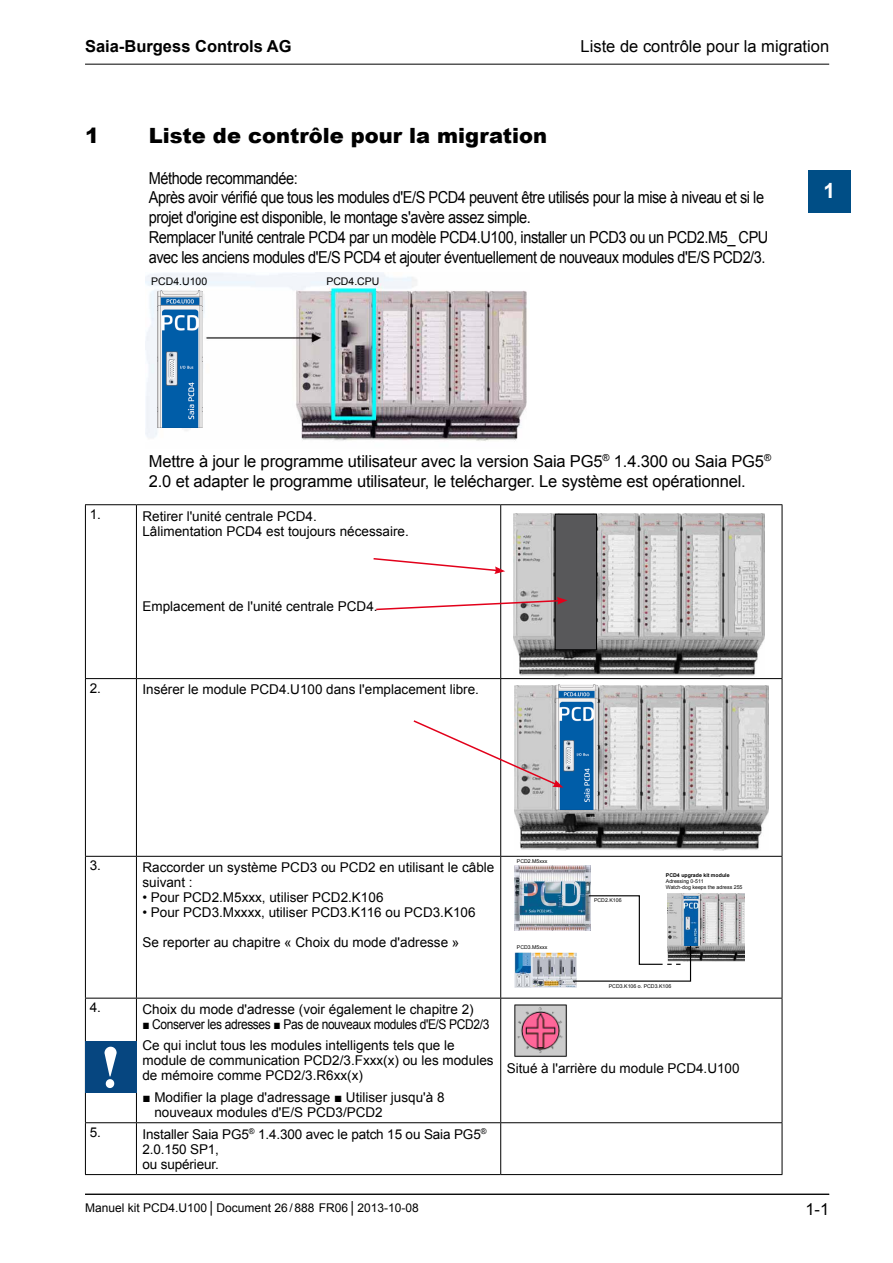
<style>
.page{position:relative;width:893px;height:1263px;background:#fff}
.page>*{position:absolute;margin:0;border:0;box-sizing:border-box;transform-origin:0 0}
.FR_Ueberschrift_1{font:900 21px "Arial";color:#000}
.t1{font:700 21px "Arial";color:#fff}
.FR_Fliesstext{font:16.5px/19.8px "Arial";letter-spacing:-.03em;color:#000;scale:.88 1}
.FR_Fliesstext-2{font:16.5px/19.8px "Arial";letter-spacing:-.01em;color:#000}
.FR_Fliesstext-3{font:16.5px "Arial";color:#000}
.t2{font:700 16.5px "Arial";color:#000}
.FR_Fliesstext-4{font:16.5px "Arial";letter-spacing:-.03em;color:#000}
.FR_Fliesstext-5{font:13.5px/15px "Arial";color:#000}
.FR_Fliesstext-6{font:13.5px "Arial";letter-spacing:-.03em;color:#000;scale:.89 1}
.t3{font:12px "Arial";color:#000}
.t4{font:10.5px "Arial";color:#000}
.t5{font:5.25px "Arial";color:#000}
.t6{font:700 5.25px "Arial";color:#000}
</style>
<div class="page">
<hr style="left:85px;top:64px;width:744px;height:1px;background:#000">
<hr style="left:85px;top:1194px;width:744px;height:1px;background:#000">
<div style="left:808px;top:170px;width:42px;height:43px;background:#004e86"></div>
<hr style="left:85px;top:505px;width:1px;height:173px;background:#000">
<hr style="left:85px;top:504px;width:51px;height:1px;background:#000">
<hr style="left:136px;top:505px;width:1px;height:173px;background:#000">
<hr style="left:136px;top:504px;width:365px;height:1px;background:#000">
<hr style="left:500px;top:505px;width:1px;height:173px;background:#000">
<hr style="left:782px;top:505px;width:1px;height:173px;background:#000">
<hr style="left:501px;top:504px;width:281px;height:1px;background:#000">
<hr style="left:85px;top:679px;width:1px;height:177px;background:#000">
<hr style="left:85px;top:678px;width:51px;height:1px;background:#000">
<hr style="left:136px;top:679px;width:1px;height:177px;background:#000">
<hr style="left:136px;top:678px;width:365px;height:1px;background:#000">
<hr style="left:500px;top:679px;width:1px;height:177px;background:#000">
<hr style="left:782px;top:679px;width:1px;height:177px;background:#000">
<hr style="left:501px;top:678px;width:281px;height:1px;background:#000">
<hr style="left:85px;top:857px;width:1px;height:141px;background:#000">
<hr style="left:85px;top:856px;width:51px;height:1px;background:#000">
<hr style="left:136px;top:857px;width:1px;height:141px;background:#000">
<hr style="left:136px;top:856px;width:365px;height:1px;background:#000">
<hr style="left:500px;top:857px;width:1px;height:141px;background:#000">
<hr style="left:782px;top:857px;width:1px;height:141px;background:#000">
<hr style="left:501px;top:856px;width:281px;height:1px;background:#000">
<hr style="left:85px;top:998px;width:1px;height:124px;background:#000">
<hr style="left:85px;top:998px;width:51px;height:1px;background:#000">
<hr style="left:136px;top:998px;width:1px;height:124px;background:#000">
<hr style="left:136px;top:998px;width:365px;height:1px;background:#000">
<hr style="left:500px;top:998px;width:1px;height:124px;background:#000">
<hr style="left:782px;top:998px;width:1px;height:124px;background:#000">
<hr style="left:501px;top:998px;width:281px;height:1px;background:#000">
<hr style="left:85px;top:1123px;width:1px;height:51px;background:#000">
<hr style="left:85px;top:1122px;width:51px;height:1px;background:#000">
<hr style="left:85px;top:1174px;width:51px;height:1px;background:#000">
<hr style="left:136px;top:1123px;width:1px;height:51px;background:#000">
<hr style="left:136px;top:1122px;width:365px;height:1px;background:#000">
<hr style="left:136px;top:1174px;width:365px;height:1px;background:#000">
<hr style="left:500px;top:1123px;width:1px;height:51px;background:#000">
<hr style="left:782px;top:1123px;width:1px;height:51px;background:#000">
<hr style="left:501px;top:1122px;width:281px;height:1px;background:#000">
<hr style="left:501px;top:1174px;width:281px;height:1px;background:#000">
<img style="left:514px;top:685px;width:254px;height:165px">
<img style="left:556px;top:685px;width:41px;height:124px">
<img style="left:514px;top:1004px;width:53px;height:53px">
<img style="left:146px;top:272px;width:381px;height:169px">
<svg style="left:373px;top:557px;width:132px;height:17px"></svg>
<svg style="left:413px;top:719px;width:150px;height:68px"></svg>
<img style="left:514px;top:514px;width:250px;height:163px">
<div style="left:555px;top:514px;width:41px;height:136px;background:#58585a"></div>
<div style="left:555px;top:514px;width:42px;height:136px;border:1px solid #000"></div>
<svg style="left:376px;top:597px;width:192px;height:14px"></svg>
<div style="left:85px;top:1042px;width:51px;height:51px;background:#064680"></div>
<svg style="left:104px;top:1047px;width:13px;height:41px"></svg>
<img style="left:157px;top:291px;width:46px;height:136px">
<img style="left:514px;top:866px;width:77px;height:64px">
<img style="left:514px;top:952px;width:62px;height:36px">
<img style="left:667px;top:894px;width:77px;height:68px">
<svg style="left:572px;top:895px;width:120px;height:87px"></svg>
<img style="left:682px;top:894px;width:18px;height:51px">
<p class="t2" style="left:85px;top:36px;width:208px">Saia-Burgess Controls AG</p>
<p class="FR_Fliesstext-3" style="left:581px;top:36px;width:250px">Liste de contrôle pour la migration</p>
<p class="FR_Ueberschrift_1" style="left:85px;top:120px;width:16px">1</p>
<p class="FR_Ueberschrift_1" style="left:149px;top:120px;width:400px">Liste de contrôle pour la migration</p>
<p class="FR_Fliesstext" style="left:149px;top:168px;width:706px">Méthode recommandée:<br>Après avoir vérifié que tous les modules d'E/S PCD4 peuvent être utilisés pour la mise à niveau et si le projet d'origine est disponible, le montage s'avère assez simple.<br>Remplacer l'unité centrale PCD4 par un modèle PCD4.U100, installer un PCD3 ou un PCD2.M5_ CPU avec les anciens modules d'E/S PCD4 et ajouter éventuellement de nouveaux modules d'E/S PCD2/3.</p>
<p class="t4" style="left:151px;top:275px;width:58px">PCD4.U100</p>
<p class="t4" style="left:326px;top:275px;width:55px">PCD4.CPU</p>
<h1 class="t1" style="left:823px;top:177px;width:13px">1</h1>
<p class="FR_Fliesstext-2" style="left:149px;top:451px;width:624px">Mettre à jour le programme utilisateur avec la version Saia PG5<sup>®</sup> 1.4.300 ou Saia PG5<sup>®<br></sup>2.0 et adapter le programme utilisateur, le telécharger. Le système est opérationnel.</p>
<p class="FR_Fliesstext-5" style="left:90px;top:507px;width:13px">1.</p>
<p class="FR_Fliesstext-5" style="left:142px;top:508px;width:268px">Retirer l'unité centrale PCD4.<br>Lâlimentation PCD4 est toujours nécessaire.</p>
<p class="FR_Fliesstext-5" style="left:142px;top:598px;width:237px">Emplacement de l'unité centrale PCD4.</p>
<p class="FR_Fliesstext-5" style="left:90px;top:680px;width:13px">2.</p>
<p class="FR_Fliesstext-5" style="left:142px;top:682px;width:338px">Insérer le module PCD4.U100 dans l'emplacement libre.</p>
<p class="FR_Fliesstext-5" style="left:90px;top:858px;width:13px">3.</p>
<p class="FR_Fliesstext-5" style="left:142px;top:860px;width:353px">Raccorder un système PCD3 ou PCD2 en utilisant le câble suivant :</p>
<p class="FR_Fliesstext-5" style="left:142px;top:890px;width:243px">• Pour PCD2.M5xxx, utiliser PCD2.K106</p>
<p class="FR_Fliesstext-5" style="left:142px;top:905px;width:335px">• Pour PCD3.Mxxxx, utiliser PCD3.K116 ou PCD3.K106</p>
<p class="FR_Fliesstext-5" style="left:142px;top:935px;width:318px">Se reporter au chapitre « Choix du mode d'adresse »</p>
<p class="t5" style="left:517px;top:857px;width:32px">PCD2.M5xxx</p>
<p class="t5" style="left:517px;top:944px;width:32px">PCD3.M5xxx</p>
<p class="t5" style="left:594px;top:897px;width:29px">PCD2.K106</p>
<p class="t6" style="left:666px;top:871px;width:65px">PCD4 upgrade kit module</p>
<p class="t5" style="left:666px;top:878px;width:39px">Adressing 0-511</p>
<p class="t5" style="left:666px;top:884px;width:78px">Watch-dog keeps the adress 255</p>
<p class="FR_Fliesstext-5" style="left:90px;top:1000px;width:13px">4.</p>
<p class="FR_Fliesstext-5" style="left:142px;top:1002px;width:333px">Choix du mode d'adresse (voir également le chapitre 2)</p>
<p class="FR_Fliesstext-6" style="left:142px;top:1015px;width:391px">■ Conserver les adresses ■ Pas de nouveaux modules d'E/S PCD2/3</p>
<p class="FR_Fliesstext-5" style="left:142px;top:1038px;width:353px">Ce qui inclut tous les modules intelligents tels que le module de communication PCD2/3.Fxxx(x) ou les modules de mémoire comme PCD2/3.R6xx(x)</p>
<p class="FR_Fliesstext-5" style="left:154px;top:1090px;width:292px;text-indent:-12px">■ Modifier la plage d'adressage ■ Utiliser jusqu'à 8 nouveaux modules d'E/S PCD3/PCD2</p>
<p class="FR_Fliesstext-5" style="left:90px;top:1125px;width:13px">5.</p>
<p class="FR_Fliesstext-5" style="left:142px;top:1126px;width:346px">Installer Saia PG5<sup>®</sup> 1.4.300 avec le patch 15 ou Saia PG5<sup>®<br></sup>2.0.150 SP1,<br>ou supérieur.</p>
<p class="t3" style="left:85px;top:1200px;width:335px">Manuel kit PCD4.U100│Document 26/ 888 FR06 │ 2013-10-08</p>
<p class="t5" style="left:609px;top:982px;width:64px">PCD3.K106 o. PCD3.K106</p>
<p class="FR_Fliesstext-5" style="left:507px;top:1061px;width:234px">Situé à l'arrière du module PCD4.U100</p>
<p class="FR_Fliesstext-4" style="left:805px;top:1199px;width:25px">1-1</p>
</div>
